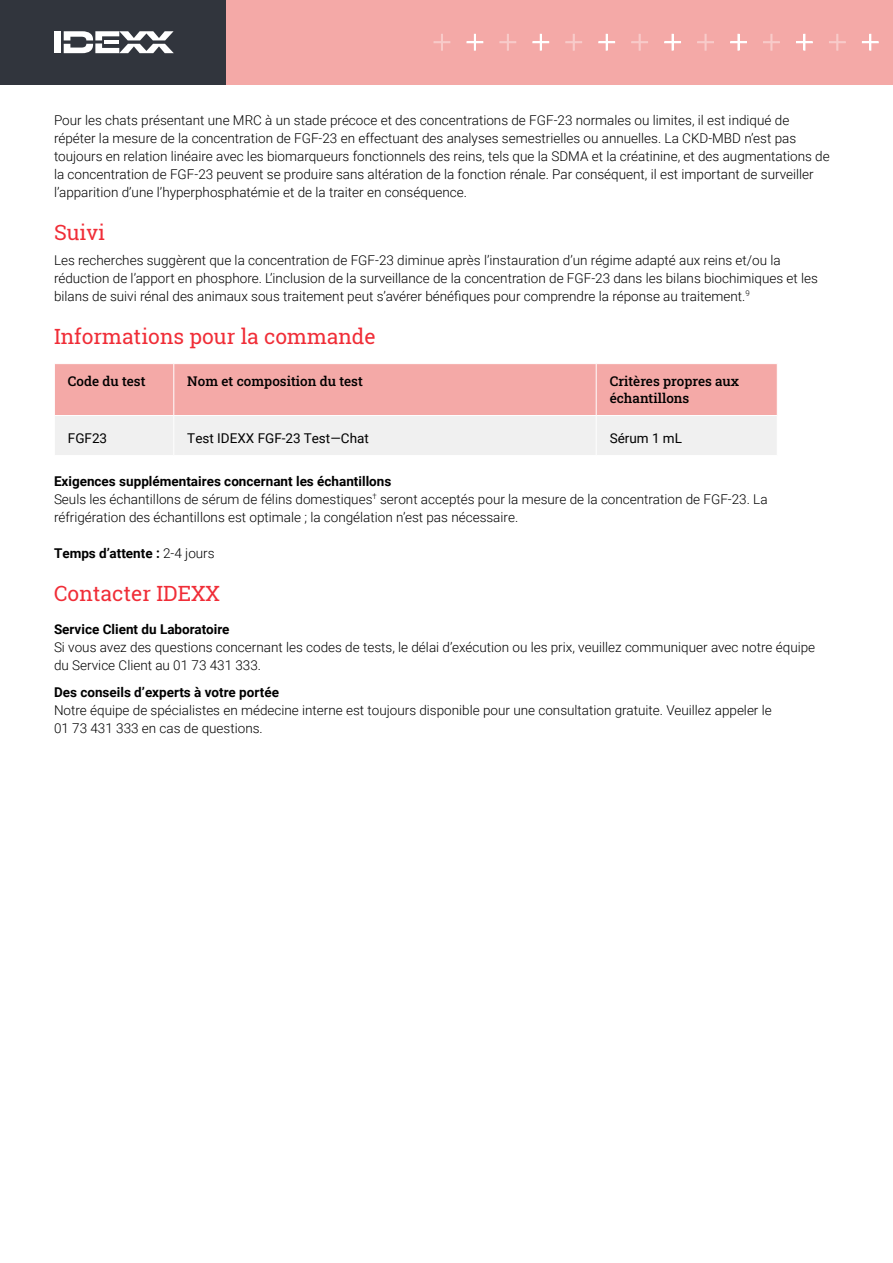
<style>
.page{position:relative;width:893px;height:1263px;background:#fff}
.page>*{position:absolute;margin:0;border:0;box-sizing:border-box;transform-origin:0 0}
.t1{font:21px "Roboto Slab";color:#f02d37}
.t2{font:300 13.5px/18px "Roboto";color:#000}
.t3{font:700 13.5px "Roboto";color:#000}
.t4{font:500 13.5px/16.5px "Roboto Slab";color:#000}
.t5{font:13.5px "Roboto";color:#000}
.s1{font-weight:700}
.s2{font-weight:300}
</style>
<div class="page">
<div style="left:192px;top:0;width:701px;height:84px;background:#f4a9a7"></div>
<svg style="left:862px;top:34px;width:17px;height:17px"></svg>
<svg style="left:829px;top:34px;width:17px;height:17px"></svg>
<svg style="left:796px;top:34px;width:17px;height:17px"></svg>
<svg style="left:763px;top:34px;width:17px;height:17px"></svg>
<svg style="left:730px;top:34px;width:17px;height:17px"></svg>
<svg style="left:697px;top:34px;width:17px;height:17px"></svg>
<svg style="left:664px;top:34px;width:17px;height:17px"></svg>
<svg style="left:631px;top:34px;width:17px;height:17px"></svg>
<svg style="left:598px;top:34px;width:17px;height:17px"></svg>
<svg style="left:565px;top:34px;width:17px;height:17px"></svg>
<svg style="left:532px;top:34px;width:17px;height:17px"></svg>
<svg style="left:499px;top:34px;width:17px;height:17px"></svg>
<svg style="left:466px;top:34px;width:17px;height:17px"></svg>
<svg style="left:434px;top:34px;width:16px;height:17px"></svg>
<div style="left:0;top:0;width:226px;height:84px;background:#31353d"></div>
<div style="left:54px;top:31px;width:7px;height:22px;background:#fff"></div>
<svg style="left:64px;top:31px;width:110px;height:22px"></svg>
<svg style="left:55px;top:364px;width:722px;height:91px"></svg>
<hr style="left:54px;top:415px;width:120px;height:1px;background:#fff">
<hr style="left:173px;top:364px;width:1px;height:51px;background:#fff">
<hr style="left:174px;top:415px;width:422px;height:1px;background:#fff">
<hr style="left:173px;top:416px;width:1px;height:39px;background:#fff">
<hr style="left:596px;top:364px;width:1px;height:51px;background:#fff">
<hr style="left:596px;top:415px;width:182px;height:1px;background:#fff">
<hr style="left:596px;top:416px;width:1px;height:39px;background:#fff">
<p class="t2" style="left:54px;top:110px;width:777px">Pour les chats présentant une MRC à un stade précoce et des concentrations de FGF-23 normales ou limites, il est indiqué de répéter la mesure de la concentration de FGF-23 en effectuant des analyses semestrielles ou annuelles. La CKD-MBD n’est pas toujours en relation linéaire avec les biomarqueurs fonctionnels des reins, tels que la SDMA et la créatinine, et des augmentations de la concentration de FGF-23 peuvent se produire sans altération de la fonction rénale. Par conséquent, il est important de surveiller l’apparition d’une l’hyperphosphatémie et de la traiter en conséquence.</p>
<h1 class="t1" style="left:54px;top:218px;width:53px">Suivi</h1>
<p class="t2" style="left:54px;top:250px;width:765px">Les recherches suggèrent que la concentration de FGF-23 diminue après l’instauration d’un régime adapté aux reins et/ou la réduction de l’apport en phosphore. L’inclusion de la surveillance de la concentration de FGF-23 dans les bilans biochimiques et les bilans de suivi rénal des animaux sous traitement peut s’avérer bénéfiques pour comprendre la réponse au traitement.<sup>9</sup></p>
<h1 class="t1" style="left:54px;top:322px;width:323px">Informations pour la commande</h1>
<p class="t4" style="left:68px;top:373px;width:79px">Code du test</p>
<p class="t4" style="left:187px;top:373px;width:177px">Nom et composition du test</p>
<p class="t4" style="left:610px;top:373px;width:131px">Critères propres aux échantillons</p>
<p class="t5" style="left:68px;top:429px;width:41px">FGF23</p>
<p class="t5" style="left:187px;top:429px;width:183px">Test IDEXX FGF-23 Test—Chat</p>
<p class="t5" style="left:610px;top:429px;width:74px">Sérum 1 mL</p>
<p class="t2" style="left:54px;top:471px;width:715px"><span class="s1">Exigences supplémentaires concernant les échantillons<br></span>Seuls les échantillons de sérum de félins domestiques<sup>†</sup> seront acceptés pour la mesure de la concentration de FGF-23. La réfrigération des échantillons est optimale ; la congélation n’est pas nécessaire.</p>
<p class="t3" style="left:54px;top:543px;width:162px">Temps d’attente : <span class="s2">2-4 jours</span></p>
<h1 class="t1" style="left:54px;top:579px;width:167px">Contacter IDEXX</h1>
<p class="t3" style="left:54px;top:620px;width:177px">Service Client du Laboratoire</p>
<p class="t2" style="left:54px;top:638px;width:763px">Si vous avez des questions concernant les codes de tests, le délai d’exécution ou les prix, veuillez communiquer avec notre équipe du Service Client au 01 73 431 333.</p>
<p class="t3" style="left:54px;top:683px;width:226px">Des conseils d’experts à votre portée</p>
<p class="t2" style="left:54px;top:701px;width:719px">Notre équipe de spécialistes en médecine interne est toujours disponible pour une consultation gratuite. Veuillez appeler le<br>01 73 431 333 en cas de questions.</p>
</div>
